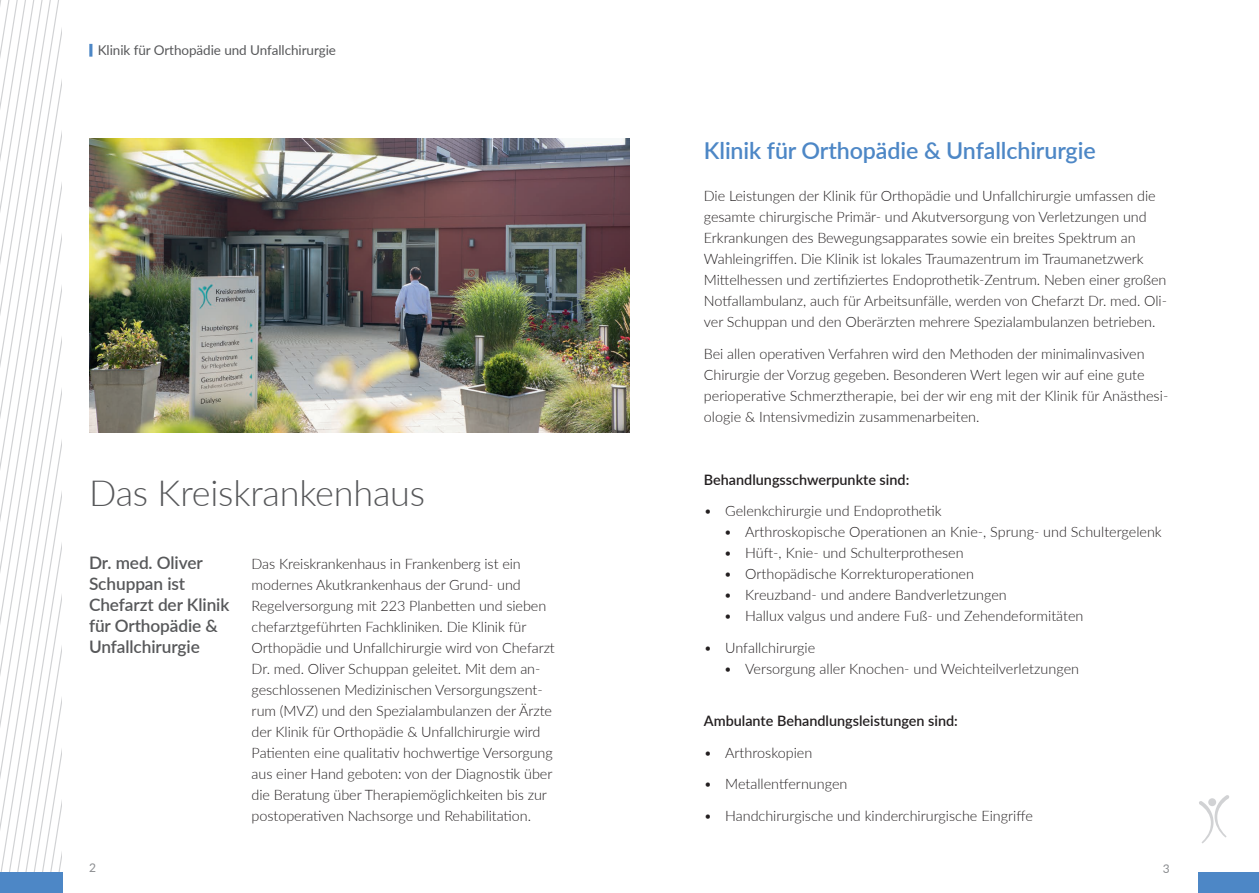
<style>
.page{position:relative;width:1259px;height:893px;background:#fff}
.page>*{position:absolute;margin:0;border:0;box-sizing:border-box;transform-origin:0 0}
.t1{font:300 36px "Lato";letter-spacing:-.005em;color:#57585a}
.t2{font:600 23.25px "Lato";letter-spacing:-.005em;color:#4d87c6}
.t3{font:600 17.25px/21px "Lato";letter-spacing:-.005em;color:#57585a}
.t4{font:300 14.4px/21px "Lato";letter-spacing:-.005em;color:#231f20}
.t5{font:600 14.4px "Lato";color:#231f20}
.t6{font:13.5px "Lato";letter-spacing:-.005em;color:#57585a}
.t7{font:12px "Lato";color:#8b8d90}
</style>
<div class="page">
<svg style="left:1px;top:0;width:8px;height:873px"></svg>
<svg style="left:9px;top:0;width:8px;height:873px"></svg>
<svg style="left:17px;top:0;width:9px;height:873px"></svg>
<svg style="left:26px;top:0;width:8px;height:873px"></svg>
<svg style="left:34px;top:0;width:8px;height:873px"></svg>
<svg style="left:42px;top:0;width:9px;height:873px"></svg>
<svg style="left:51px;top:0;width:8px;height:873px"></svg>
<img style="left:89px;top:138px;width:540px;height:294px">
<div style="left:0;top:873px;width:63px;height:20px;background:#4d87c6"></div>
<svg style="left:89px;top:44px;width:3px;height:13px"></svg>
<div style="left:1199px;top:873px;width:60px;height:20px;background:#4d87c6"></div>
<svg style="left:1199px;top:795px;width:30px;height:48px"></svg>
<p class="t6" style="left:98px;top:40px;width:240px">Klinik für Orthopädie und Unfallchirurgie</p>
<h1 class="t1" style="left:89px;top:468px;width:338px">Das Kreiskrankenhaus</h1>
<p class="t3" style="left:89px;top:551px;width:142px">Dr. med. Oliver<br>Schuppan ist<br>Chefarzt der Klinik für Orthopädie &amp;<br>Unfallchirurgie</p>
<p class="t4" style="left:252px;top:552px;width:305px">Das Kreiskrankenhaus in Frankenberg ist ein modernes Akutkrankenhaus der Grund- und Regelversorgung mit 223 Planbetten und sieben chefarztgeführten Fachkliniken. Die Klinik für Orthopädie und Unfallchirurgie wird von Chefarzt Dr. med. Oliver Schuppan geleitet. Mit dem an&shy;geschlossenen Medizinischen Versorgungszent&shy;rum (MVZ) und den Spezialambulanzen der Ärzte der Klinik für Orthopädie &amp; Unfallchirurgie wird Patienten eine qualitativ hochwertige Versorgung aus einer Hand geboten: von der Diagnostik über die Beratung über Therapiemöglichkeiten bis zur postoperativen Nachsorge und Rehabilitation.</p>
<h2 class="t2" style="left:704px;top:134px;width:393px">Klinik für Orthopädie &amp; Unfallchirurgie</h2>
<p class="t4" style="left:704px;top:185px;width:465px">Die Leistungen der Klinik für Orthopädie und Unfallchirurgie umfassen die gesamte chirurgische Primär- und Akutversorgung von Verletzungen und Erkrankungen des Bewegungsapparates sowie ein breites Spektrum an Wahleingriffen. Die Klinik ist lokales Traumazentrum im Traumanetzwerk Mittelhessen und zertifiziertes Endoprothetik-Zentrum. Neben einer großen Notfallambulanz, auch für Arbeitsunfälle, werden von Chefarzt Dr. med. Oli&shy;ver Schuppan und den Oberärzten mehrere Spezialambulanzen betrieben.</p>
<p class="t4" style="left:704px;top:342px;width:466px">Bei allen operativen Verfahren wird den Methoden der minimalinvasiven Chirurgie der Vorzug gegeben. Besonderen Wert legen wir auf eine gute perioperative Schmerztherapie, bei der wir eng mit der Klinik für Anästhesi&shy;ologie &amp; Intensivmedizin zusammenarbeiten.</p>
<p class="t5" style="left:704px;top:469px;width:207px">Behandlungsschwerpunkte sind:</p>
<p class="t4" style="left:704px;top:500px;width:239px">• Gelenkchirurgie und Endoprothetik</p>
<p class="t4" style="left:724px;top:521px;width:439px">• Arthroskopische Operationen an Knie-, Sprung- und Schultergelenk</p>
<p class="t4" style="left:724px;top:542px;width:241px">• Hüft-, Knie- und Schulterprothesen</p>
<p class="t4" style="left:724px;top:563px;width:252px">• Orthopädische Korrekturoperationen</p>
<p class="t4" style="left:724px;top:584px;width:284px">• Kreuzband- und andere Bandverletzungen</p>
<p class="t4" style="left:724px;top:605px;width:361px">• Hallux valgus und andere Fuß- und Zehendeformitäten</p>
<p class="t4" style="left:704px;top:636px;width:113px">• Unfallchirurgie</p>
<p class="t4" style="left:724px;top:657px;width:357px">• Versorgung aller Knochen- und Weichteilverletzungen</p>
<p class="t5" style="left:704px;top:710px;width:255px">Ambulante Behandlungsleistungen sind:</p>
<p class="t4" style="left:704px;top:741px;width:110px">• Arthroskopien</p>
<p class="t4" style="left:704px;top:773px;width:145px">• Metallentfernungen</p>
<p class="t4" style="left:704px;top:804px;width:330px">• Handchirurgische und kinderchirurgische Eingriffe</p>
<p class="t7" style="left:89px;top:859px;width:8px">2</p>
<p class="t7" style="left:1162px;top:860px;width:8px">3</p>
</div>
